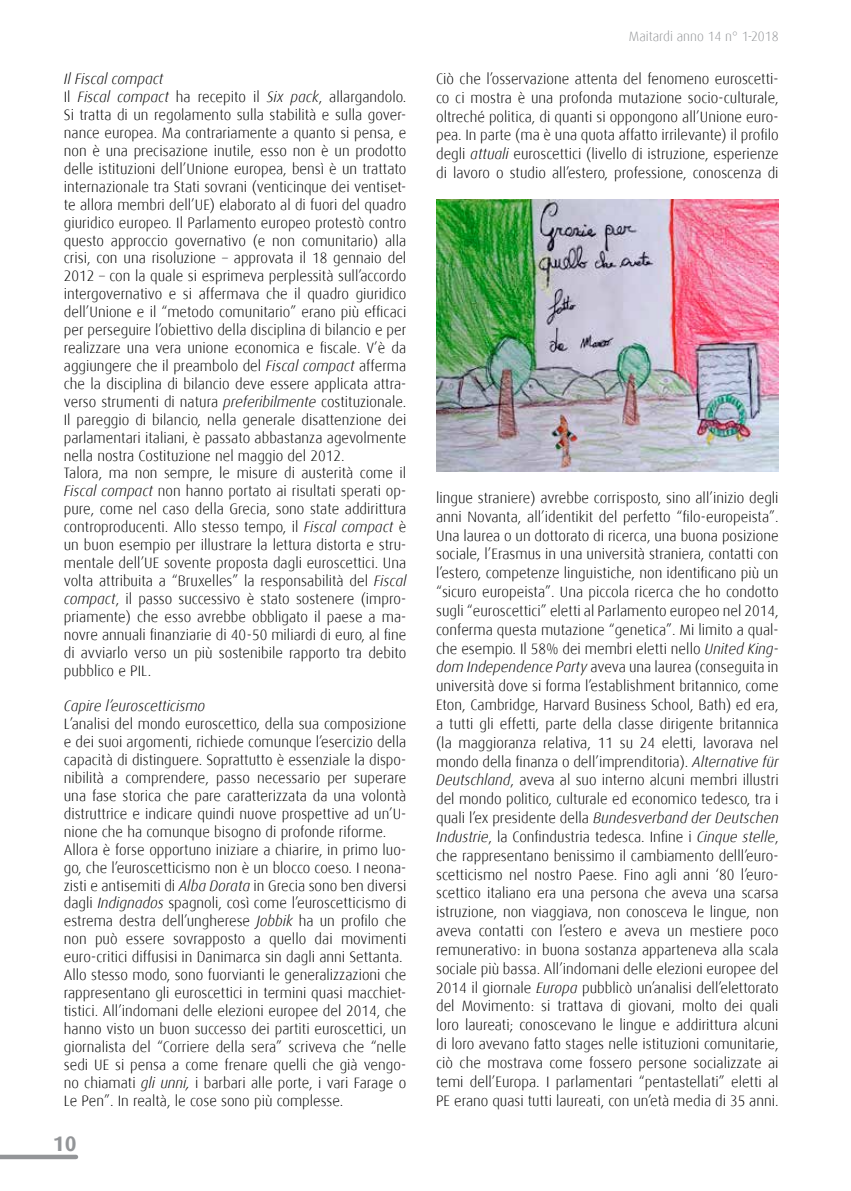
<style>
.page{position:relative;width:851px;height:1191px;background:#fff}
.page>*{position:absolute;margin:0;border:0;box-sizing:border-box;transform-origin:0 0}
.t1{font:700 21px "Dax";color:#939598}
.t2{font:300 15px/17.9px "Dax";color:#000}
.t3{font:italic 300 15px "Dax";color:#000}
.t4{font:300 13.5px "Dax";color:#939598}
.s1{font-style:italic}
</style>
<div class="page">
<div style="left:0;top:1154px;width:76px;height:5px;background:#939598"></div>
<img style="left:436px;top:200px;width:342px;height:271px">
<p class="t2" style="left:64px;top:70px;width:344px"><span class="s1">Il Fiscal compact<br></span>Il <span class="s1">Fiscal compact</span> ha recepito il <span class="s1">Six pack</span>, allargandolo.<br>Si tratta di un regolamento sulla stabilità e sulla gover&shy;nance europea. Ma contrariamente a quanto si pensa, e non è una precisazione inutile, esso non è un prodotto delle istituzioni dell’Unione europea, bensì è un trattato internazionale tra Stati sovrani (venticinque dei ventiset&shy;te allora membri dell’UE) elaborato al di fuori del quadro giuridico europeo. Il Parlamento europeo protestò contro questo approccio governativo (e non comunitario) alla crisi, con una risoluzione – approvata il 18 gennaio del 2012 – con la quale si esprimeva perplessità sull’accordo intergovernativo e si affermava che il quadro giuridico dell’Unione e il “metodo comunitario” erano più efficaci per perseguire l’obiettivo della disciplina di bilancio e per realizzare una vera unione economica e fiscale. V’è da aggiungere che il preambolo del <span class="s1">Fiscal compact</span> afferma che la disciplina di bilancio deve essere applicata attra&shy;verso strumenti di natura <span class="s1">preferibilmente</span> costituzionale.<br>Il pareggio di bilancio, nella generale disattenzione dei parlamentari italiani, è passato abbastanza agevolmente nella nostra Costituzione nel maggio del 2012.<br>Talora, ma non sempre, le misure di austerità come il <span class="s1">Fiscal compact</span> non hanno portato ai risultati sperati op&shy;pure, come nel caso della Grecia, sono state addirittura controproducenti. Allo stesso tempo, il <span class="s1">Fiscal compact</span> è un buon esempio per illustrare la lettura distorta e stru&shy;mentale dell’UE sovente proposta dagli euroscettici. Una volta attribuita a “Bruxelles” la responsabilità del <span class="s1">Fiscal compact</span>, il passo successivo è stato sostenere (impro&shy;priamente) che esso avrebbe obbligato il paese a ma&shy;novre annuali finanziarie di 40-50 miliardi di euro, al fine di avviarlo verso un più sostenibile rapporto tra debito pubblico e PIL.</p>
<p class="t3" style="left:64px;top:699px;width:143px">Capire l’euroscetticismo</p>
<p class="t2" style="left:64px;top:715px;width:344px">L’analisi del mondo euroscettico, della sua composizione e dei suoi argomenti, richiede comunque l’esercizio della capacità di distinguere. Soprattutto è essenziale la dispo&shy;nibilità a comprendere, passo necessario per superare una fase storica che pare caratterizzata da una volontà distruttrice e indicare quindi nuove prospettive ad un’U&shy;nione che ha comunque bisogno di profonde riforme.<br>Allora è forse opportuno iniziare a chiarire, in primo luo&shy;go, che l’euroscetticismo non è un blocco coeso. I neona&shy;zisti e antisemiti di <span class="s1">Alba Dorata</span> in Grecia sono ben diversi dagli <span class="s1">Indignados</span> spagnoli, così come l’euroscetticismo di estrema destra dell’ungherese <span class="s1">Jobbik</span> ha un profilo che non può essere sovrapposto a quello dai movimenti euro-critici diffusisi in Danimarca sin dagli anni Settanta.<br>Allo stesso modo, sono fuorvianti le generalizzazioni che rappresentano gli euroscettici in termini quasi macchiet&shy;tistici. All’indomani delle elezioni europee del 2014, che hanno visto un buon successo dei partiti euroscettici, un giornalista del “Corriere della sera” scriveva che “nelle sedi UE si pensa a come frenare quelli che già vengo&shy;no chiamati <span class="s1">gli unni,</span> i barbari alle porte, i vari Farage o Le Pen”. In realtà, le cose sono più complesse.</p>
<h1 class="t1" style="left:53px;top:1131px;width:25px">10</h1>
<p class="t4" style="left:628px;top:29px;width:151px">Maitardi anno 14 n° 1-2018</p>
<p class="t2" style="left:436px;top:69px;width:344px;line-height:18.9px;text-align:justify">Ciò che l’osservazione attenta del fenomeno euroscetti&shy;co ci mostra è una profonda mutazione socio-culturale, oltreché politica, di quanti si oppongono all’Unione euro&shy;pea. In parte (ma è una quota affatto irrilevante) il profilo degli <span class="s1">attuali</span> euroscettici (livello di istruzione, esperienze di lavoro o studio all’estero, professione, conoscenza di</p>
<p class="t2" style="left:436px;top:488px;width:344px;line-height:18.9px;text-align:justify">lingue straniere) avrebbe corrisposto, sino all’inizio degli anni Novanta, all’identikit del perfetto “filo-europeista”.<br>Una laurea o un dottorato di ricerca, una buona posizione sociale, l’Erasmus in una università straniera, contatti con l’estero, competenze linguistiche, non identificano più un “sicuro europeista”. Una piccola ricerca che ho condotto sugli “euroscettici” eletti al Parlamento europeo nel 2014, conferma questa mutazione “genetica”. Mi limito a qual&shy;che esempio. Il 58% dei membri eletti nello <span class="s1">United King&shy;dom Independence Party</span> aveva una laurea (conseguita in università dove si forma l’establishment britannico, come Eton, Cambridge, Harvard Business School, Bath) ed era, a tutti gli effetti, parte della classe dirigente britannica (la maggioranza relativa, 11 su 24 eletti, lavorava nel mondo della finanza o dell’imprenditoria). <span class="s1">Alternative für Deutschland</span>, aveva al suo interno alcuni membri illustri del mondo politico, culturale ed economico tedesco, tra i quali l’ex presidente della <span class="s1">Bundesverband der Deutschen Industrie</span>, la Confindustria tedesca. Infine i <span class="s1">Cinque stelle</span>, che rappresentano benissimo il cambiamento delll’euro&shy;scetticismo nel nostro Paese. Fino agli anni ‘80 l’euro&shy;scettico italiano era una persona che aveva una scarsa istruzione, non viaggiava, non conosceva le lingue, non aveva contatti con l’estero e aveva un mestiere poco remunerativo: in buona sostanza apparteneva alla scala sociale più bassa. All’indomani delle elezioni europee del 2014 il giornale <span class="s1">Europa</span> pubblicò un’analisi dell’elettorato del Movimento: si trattava di giovani, molto dei quali loro laureati; conoscevano le lingue e addirittura alcuni di loro avevano fatto stages nelle istituzioni comunitarie, ciò che mostrava come fossero persone socializzate ai temi dell’Europa. I parlamentari “pentastellati” eletti al PE erano quasi tutti laureati, con un’età media di 35 anni.</p>
</div>
